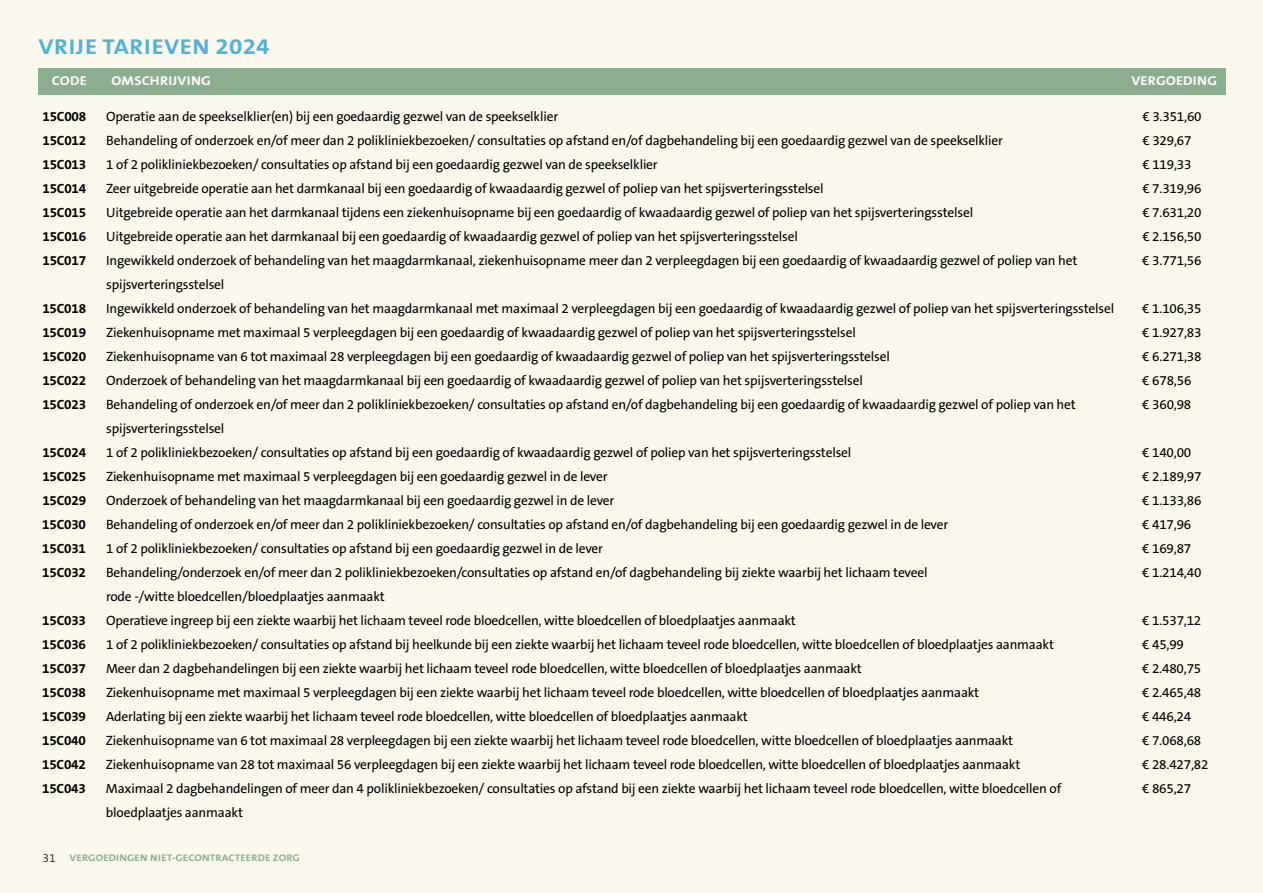
<style>
.page{position:relative;width:1263px;height:893px;background:#faf8ec}
.page>*{position:absolute;margin:0;border:0;box-sizing:border-box;transform-origin:0 0}
.t1{font:700 21.6px "The Sans B W7";letter-spacing:.025em;color:#4fb3d7;scale:1.13 1}
.t2{font:13.5px "The Sans B W5 Plain";letter-spacing:-.015em;color:#000}
.t3{font:700 13.5px "The Sans B W7";letter-spacing:-.015em;color:#000}
.t4{font:700 12.9px "The Sans B W7";letter-spacing:.015em;color:#fff;scale:1.11 1}
.t5{font:700 9.6px "The Sans B W7";letter-spacing:.015em;color:#8cae90;scale:1.12 1}
.s1{font-family:"The Sans B W3";font-weight:300;font-size:12px;color:#000}
</style>
<div class="page">
<div style="left:38px;top:68px;width:1188px;height:27px;background:#8cae90"></div>
<h1 class="t1" style="left:38px;top:33px;width:206px">VRIJE TARIEVEN 2024</h1>
<p class="t4" style="left:52px;top:73px;width:33px">CODE</p>
<p class="t4" style="left:112px;top:73px;width:91px">OMSCHRIJVING</p>
<p class="t4" style="left:1131px;top:73px;width:79px">VERGOEDING</p>
<p class="t3" style="left:43px;top:107px;width:45px">15C008</p>
<p class="t2" style="left:106px;top:107px;width:453px">Operatie aan de speekselklier(en) bij een goedaardig gezwel van de speekselklier</p>
<p class="t2" style="left:1142px;top:107px;width:61px">€ 3.351,60</p>
<p class="t3" style="left:43px;top:131px;width:45px">15C012</p>
<p class="t2" style="left:106px;top:131px;width:898px">Behandeling of onderzoek en/of meer dan 2 polikliniekbezoeken/ consultaties op afstand en/of dagbehandeling bij een goedaardig gezwel van de speekselklier</p>
<p class="t2" style="left:1142px;top:131px;width:51px">€ 329,67</p>
<p class="t3" style="left:42px;top:155px;width:45px">15C013</p>
<p class="t2" style="left:106px;top:155px;width:553px">1 of 2 polikliniekbezoeken/ consultaties op afstand bij een goedaardig gezwel van de speekselklier</p>
<p class="t2" style="left:1142px;top:155px;width:51px">€ 119,33</p>
<p class="t3" style="left:42px;top:179px;width:45px">15C014</p>
<p class="t2" style="left:106px;top:179px;width:719px">Zeer uitgebreide operatie aan het darmkanaal bij een goedaardig of kwaadaardig gezwel of poliep van het spijsverteringsstelsel</p>
<p class="t2" style="left:1142px;top:179px;width:61px">€ 7.319,96</p>
<p class="t3" style="left:42px;top:203px;width:45px">15C015</p>
<p class="t2" style="left:106px;top:203px;width:868px">Uitgebreide operatie aan het darmkanaal tijdens een ziekenhuisopname bij een goedaardig of kwaadaardig gezwel of poliep van het spijsverteringsstelsel</p>
<p class="t2" style="left:1142px;top:203px;width:61px">€ 7.631,20</p>
<p class="t3" style="left:42px;top:227px;width:45px">15C016</p>
<p class="t2" style="left:106px;top:227px;width:693px">Uitgebreide operatie aan het darmkanaal bij een goedaardig of kwaadaardig gezwel of poliep van het spijsverteringsstelsel</p>
<p class="t2" style="left:1142px;top:227px;width:61px">€ 2.156,50</p>
<p class="t3" style="left:42px;top:251px;width:45px">15C017</p>
<p class="t2" style="left:106px;top:251px;width:973px">Ingewikkeld onderzoek of behandeling van het maagdarmkanaal, ziekenhuisopname meer dan 2 verpleegdagen bij een goedaardig of kwaadaardig gezwel of poliep van het</p>
<p class="t2" style="left:1142px;top:251px;width:61px">€ 3.771,56</p>
<p class="t2" style="left:106px;top:275px;width:120px">spijsverteringsstelsel</p>
<p class="t3" style="left:42px;top:299px;width:45px">15C018</p>
<p class="t2" style="left:106px;top:299px;width:1009px">Ingewikkeld onderzoek of behandeling van het maagdarmkanaal met maximaal 2 verpleegdagen bij een goedaardig of kwaadaardig gezwel of poliep van het spijsverteringsstelsel</p>
<p class="t2" style="left:1142px;top:299px;width:61px">€ 1.106,35</p>
<p class="t3" style="left:42px;top:323px;width:45px">15C019</p>
<p class="t2" style="left:106px;top:323px;width:751px">Ziekenhuisopname met maximaal 5 verpleegdagen bij een goedaardig of kwaadaardig gezwel of poliep van het spijsverteringsstelsel</p>
<p class="t2" style="left:1142px;top:323px;width:61px">€ 1.927,83</p>
<p class="t3" style="left:42px;top:347px;width:45px">15C020</p>
<p class="t2" style="left:106px;top:347px;width:785px">Ziekenhuisopname van 6 tot maximaal 28 verpleegdagen bij een goedaardig of kwaadaardig gezwel of poliep van het spijsverteringsstelsel</p>
<p class="t2" style="left:1142px;top:347px;width:61px">€ 6.271,38</p>
<p class="t3" style="left:42px;top:371px;width:45px">15C022</p>
<p class="t2" style="left:106px;top:371px;width:758px">Onderzoek of behandeling van het maagdarmkanaal bij een goedaardig of kwaadaardig gezwel of poliep van het spijsverteringsstelsel</p>
<p class="t2" style="left:1142px;top:371px;width:51px">€ 678,56</p>
<p class="t3" style="left:42px;top:395px;width:45px">15C023</p>
<p class="t2" style="left:106px;top:395px;width:971px">Behandeling of onderzoek en/of meer dan 2 polikliniekbezoeken/ consultaties op afstand en/of dagbehandeling bij een goedaardig of kwaadaardig gezwel of poliep van het</p>
<p class="t2" style="left:1142px;top:395px;width:51px">€ 360,98</p>
<p class="t2" style="left:106px;top:419px;width:120px">spijsverteringsstelsel</p>
<p class="t3" style="left:42px;top:443px;width:45px">15C024</p>
<p class="t2" style="left:106px;top:443px;width:747px">1 of 2 polikliniekbezoeken/ consultaties op afstand bij een goedaardig of kwaadaardig gezwel of poliep van het spijsverteringsstelsel</p>
<p class="t2" style="left:1142px;top:443px;width:51px">€ 140,00</p>
<p class="t3" style="left:42px;top:467px;width:45px">15C025</p>
<p class="t2" style="left:106px;top:467px;width:503px">Ziekenhuisopname met maximaal 5 verpleegdagen bij een goedaardig gezwel in de lever</p>
<p class="t2" style="left:1142px;top:467px;width:61px">€ 2.189,97</p>
<p class="t3" style="left:42px;top:491px;width:45px">15C029</p>
<p class="t2" style="left:106px;top:491px;width:510px">Onderzoek of behandeling van het maagdarmkanaal bij een goedaardig gezwel in de lever</p>
<p class="t2" style="left:1142px;top:491px;width:61px">€ 1.133,86</p>
<p class="t3" style="left:42px;top:515px;width:45px">15C030</p>
<p class="t2" style="left:106px;top:515px;width:843px">Behandeling of onderzoek en/of meer dan 2 polikliniekbezoeken/ consultaties op afstand en/of dagbehandeling bij een goedaardig gezwel in de lever</p>
<p class="t2" style="left:1142px;top:515px;width:51px">€ 417,96</p>
<p class="t3" style="left:42px;top:539px;width:45px">15C031</p>
<p class="t2" style="left:106px;top:539px;width:498px">1 of 2 polikliniekbezoeken/ consultaties op afstand bij een goedaardig gezwel in de lever</p>
<p class="t2" style="left:1142px;top:539px;width:51px">€ 169,87</p>
<p class="t3" style="left:42px;top:563px;width:45px">15C032</p>
<p class="t2" style="left:106px;top:563px;width:823px">Behandeling/onderzoek en/of meer dan 2 polikliniekbezoeken/consultaties op afstand en/of dagbehandeling bij ziekte waarbij het lichaam teveel</p>
<p class="t2" style="left:1142px;top:563px;width:61px">€ 1.214,40</p>
<p class="t2" style="left:106px;top:587px;width:280px">rode -/witte bloedcellen/bloedplaatjes aanmaakt</p>
<p class="t3" style="left:42px;top:611px;width:45px">15C033</p>
<p class="t2" style="left:106px;top:611px;width:691px">Operatieve ingreep bij een ziekte waarbij het lichaam teveel rode bloedcellen, witte bloedcellen of bloedplaatjes aanmaakt</p>
<p class="t2" style="left:1142px;top:611px;width:61px">€ 1.537,12</p>
<p class="t3" style="left:42px;top:635px;width:45px">15C036</p>
<p class="t2" style="left:106px;top:635px;width:949px">1 of 2 polikliniekbezoeken/ consultaties op afstand bij heelkunde bij een ziekte waarbij het lichaam teveel rode bloedcellen, witte bloedcellen of bloedplaatjes aanmaakt</p>
<p class="t2" style="left:1142px;top:635px;width:43px">€ 45,99</p>
<p class="t3" style="left:42px;top:659px;width:45px">15C037</p>
<p class="t2" style="left:106px;top:659px;width:757px">Meer dan 2 dagbehandelingen bij een ziekte waarbij het lichaam teveel rode bloedcellen, witte bloedcellen of bloedplaatjes aanmaakt</p>
<p class="t2" style="left:1142px;top:659px;width:61px">€ 2.480,75</p>
<p class="t3" style="left:42px;top:683px;width:45px">15C038</p>
<p class="t2" style="left:106px;top:683px;width:875px">Ziekenhuisopname met maximaal 5 verpleegdagen bij een ziekte waarbij het lichaam teveel rode bloedcellen, witte bloedcellen of bloedplaatjes aanmaakt</p>
<p class="t2" style="left:1142px;top:683px;width:61px">€ 2.465,48</p>
<p class="t3" style="left:42px;top:707px;width:45px">15C039</p>
<p class="t2" style="left:106px;top:707px;width:643px">Aderlating bij een ziekte waarbij het lichaam teveel rode bloedcellen, witte bloedcellen of bloedplaatjes aanmaakt</p>
<p class="t2" style="left:1142px;top:707px;width:51px">€ 446,24</p>
<p class="t3" style="left:42px;top:731px;width:45px">15C040</p>
<p class="t2" style="left:106px;top:731px;width:909px">Ziekenhuisopname van 6 tot maximaal 28 verpleegdagen bij een ziekte waarbij het lichaam teveel rode bloedcellen, witte bloedcellen of bloedplaatjes aanmaakt</p>
<p class="t2" style="left:1142px;top:731px;width:61px">€ 7.068,68</p>
<p class="t3" style="left:42px;top:755px;width:45px">15C042</p>
<p class="t2" style="left:106px;top:755px;width:916px">Ziekenhuisopname van 28 tot maximaal 56 verpleegdagen bij een ziekte waarbij het lichaam teveel rode bloedcellen, witte bloedcellen of bloedplaatjes aanmaakt</p>
<p class="t2" style="left:1142px;top:755px;width:68px">€ 28.427,82</p>
<p class="t3" style="left:42px;top:779px;width:45px">15C043</p>
<p class="t2" style="left:106px;top:779px;width:957px">Maximaal 2 dagbehandelingen of meer dan 4 polikliniekbezoeken/ consultaties op afstand bij een ziekte waarbij het lichaam teveel rode bloedcellen, witte bloedcellen of</p>
<p class="t2" style="left:1142px;top:779px;width:51px">€ 865,27</p>
<p class="t2" style="left:106px;top:803px;width:139px">bloedplaatjes aanmaakt</p>
<p class="t5" style="left:43px;top:851px;width:231px"><span class="s1">31</span> VERGOEDINGEN NIET-GECONTRACTEERDE ZORG</p>
</div>
